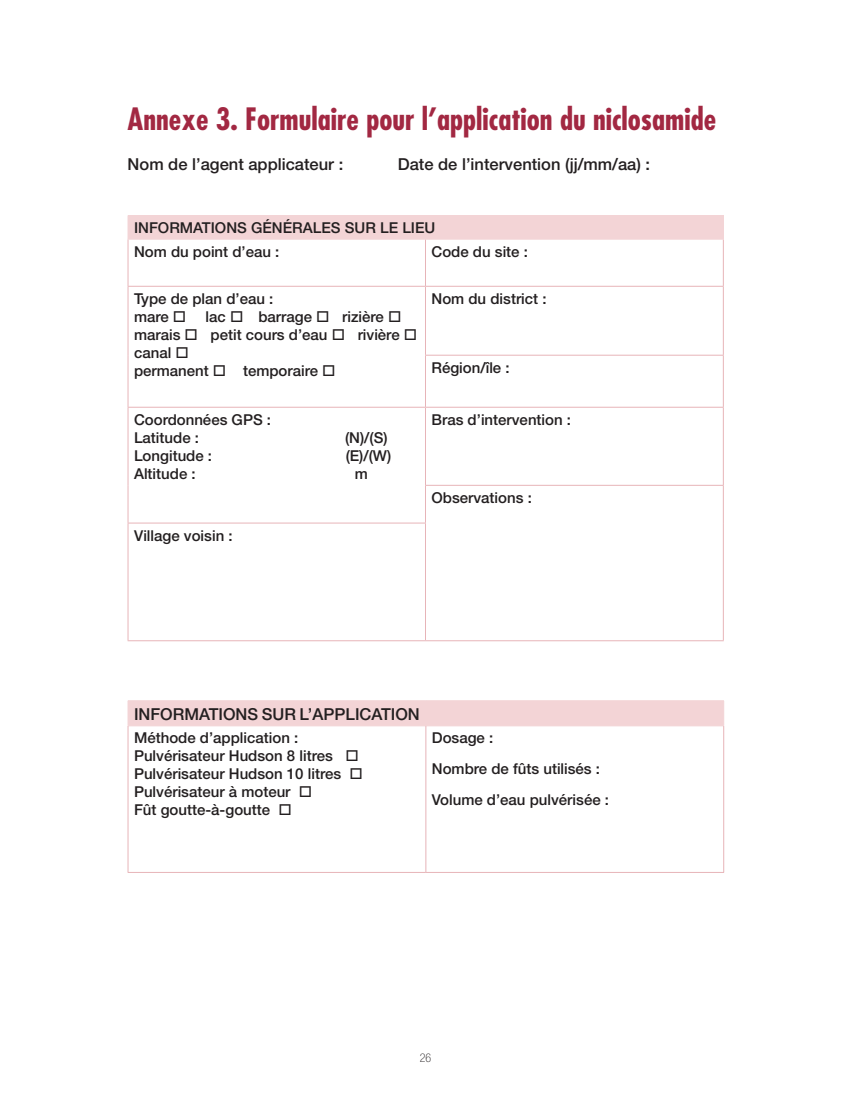
<style>
.page{position:relative;width:851px;height:1106px;background:#fff}
.page>*{position:absolute;margin:0;border:0;box-sizing:border-box;transform-origin:0 0}
.Corps_de_texte_plain{font:700 condensed 30px "Futura";color:#a22842}
.Table_format_text{font:500 16.5px "Helvetica Neue";color:#231f20}
.Table_format_text-2{font:500 15px/18px "Helvetica Neue";color:#231f20}
.t1{font:100 condensed 12px "Helvetica Neue";color:#231f20}
</style>
<div class="page">
<div style="left:128px;top:215px;width:595px;height:24px;background:#f3d4d6"></div>
<hr style="left:722px;top:239px;width:1px;height:47px;background:#e7b4b8">
<hr style="left:425px;top:286px;width:298px;height:1px;background:#e7b4b8">
<hr style="left:722px;top:287px;width:1px;height:68px;background:#e7b4b8">
<hr style="left:425px;top:355px;width:298px;height:1px;background:#e7b4b8">
<hr style="left:722px;top:355px;width:1px;height:52px;background:#e7b4b8">
<hr style="left:128px;top:407px;width:1px;height:78px;background:#e7b4b8">
<hr style="left:425px;top:407px;width:298px;height:1px;background:#e7b4b8">
<hr style="left:425px;top:407px;width:1px;height:78px;background:#e7b4b8">
<hr style="left:722px;top:407px;width:1px;height:78px;background:#e7b4b8">
<hr style="left:128px;top:485px;width:1px;height:37px;background:#e7b4b8">
<hr style="left:425px;top:485px;width:298px;height:1px;background:#e7b4b8">
<hr style="left:425px;top:485px;width:1px;height:37px;background:#e7b4b8">
<hr style="left:722px;top:485px;width:1px;height:38px;background:#e7b4b8">
<hr style="left:128px;top:522px;width:298px;height:1px;background:#e7b4b8">
<hr style="left:128px;top:523px;width:1px;height:117px;background:#e7b4b8">
<hr style="left:425px;top:523px;width:1px;height:117px;background:#e7b4b8">
<hr style="left:722px;top:523px;width:1px;height:117px;background:#e7b4b8">
<hr style="left:128px;top:640px;width:297px;height:1px;background:#e7b4b8">
<hr style="left:425px;top:640px;width:298px;height:1px;background:#e7b4b8">
<hr style="left:128px;top:239px;width:1px;height:47px;background:#e7b4b8">
<hr style="left:425px;top:239px;width:1px;height:47px;background:#e7b4b8">
<svg style="left:723px;top:216px;width:1px;height:23px"></svg>
<hr style="left:128px;top:239px;width:297px;height:1px;background:#f3d4d6">
<hr style="left:425px;top:239px;width:298px;height:1px;background:#f3d4d6">
<hr style="left:128px;top:286px;width:297px;height:1px;background:#e7b4b8">
<hr style="left:128px;top:287px;width:1px;height:68px;background:#e7b4b8">
<hr style="left:425px;top:287px;width:1px;height:68px;background:#e7b4b8">
<hr style="left:128px;top:355px;width:1px;height:52px;background:#e7b4b8">
<hr style="left:425px;top:355px;width:1px;height:52px;background:#e7b4b8">
<hr style="left:128px;top:407px;width:297px;height:1px;background:#e7b4b8">
<hr style="left:128px;top:872px;width:298px;height:1px;background:#e7b4b8">
<div style="left:128px;top:700px;width:596px;height:26px;background:#f3d4d6"></div>
<hr style="left:128px;top:725px;width:298px;height:1px;background:#f3d4d6">
<hr style="left:128px;top:726px;width:1px;height:146px;background:#e7b4b8">
<hr style="left:425px;top:726px;width:1px;height:146px;background:#e7b4b8">
<hr style="left:723px;top:726px;width:1px;height:146px;background:#e7b4b8">
<hr style="left:426px;top:872px;width:298px;height:1px;background:#e7b4b8">
<p class="Corps_de_texte_plain" style="left:128px;top:100px;width:590px">Annexe 3. Formulaire pour l’application du niclosamide</p>
<p class="Table_format_text" style="left:128px;top:154px;width:217px">Nom de l’agent applicateur :</p>
<p class="Table_format_text" style="left:398px;top:154px;width:254px">Date de l’intervention (jj/mm/aa) :</p>
<p class="Table_format_text-2" style="left:134px;top:219px;width:303px">INFORMATIONS GÉNÉRALES SUR LE LIEU</p>
<p class="Table_format_text-2" style="left:134px;top:242px;width:147px">Nom du point d’eau :</p>
<p class="Table_format_text-2" style="left:431px;top:242px;width:98px">Code du site :</p>
<p class="Table_format_text-2" style="left:134px;top:289px;width:141px">Type de plan d’eau :</p>
<p class="Table_format_text-2" style="left:134px;top:307px;width:54px">mare □</p>
<p class="Table_format_text-2" style="left:431px;top:289px;width:117px">Nom du district :</p>
<p class="Table_format_text-2" style="left:134px;top:307px;width:285px;text-indent:71px">lac □ barrage □ rizière □ marais □ petit cours d’eau □ rivière □</p>
<p class="Table_format_text-2" style="left:134px;top:343px;width:56px">canal □</p>
<p class="Table_format_text-2" style="left:134px;top:361px;width:203px">permanent □ temporaire □</p>
<p class="Table_format_text-2" style="left:431px;top:358px;width:80px">Région/île :</p>
<p class="Table_format_text-2" style="left:134px;top:410px;width:138px">Coordonnées GPS :</p>
<p class="Table_format_text-2" style="left:134px;top:428px;width:67px">Latitude :</p>
<p class="Table_format_text-2" style="left:345px;top:428px;width:44px">(N)/(S)</p>
<p class="Table_format_text-2" style="left:134px;top:446px;width:80px">Longitude :</p>
<p class="Table_format_text-2" style="left:345px;top:446px;width:47px">(E)/(W)</p>
<p class="Table_format_text-2" style="left:134px;top:464px;width:63px">Altitude :</p>
<p class="Table_format_text-2" style="left:355px;top:464px;width:15px">m</p>
<p class="Table_format_text-2" style="left:134px;top:526px;width:100px">Village voisin :</p>
<p class="Table_format_text-2" style="left:431px;top:410px;width:141px">Bras d’intervention :</p>
<p class="Table_format_text-2" style="left:431px;top:488px;width:102px">Observations :</p>
<p class="Table_format_text" style="left:134px;top:704px;width:287px">INFORMATIONS SUR L’APPLICATION</p>
<p class="Table_format_text-2" style="left:134px;top:729px;width:166px">Méthode d’application :</p>
<p class="Table_format_text-2" style="left:134px;top:747px;width:230px">Pulvérisateur Hudson 8 litres □<br>Pulvérisateur Hudson 10 litres □<br>Pulvérisateur à moteur □</p>
<p class="Table_format_text-2" style="left:134px;top:801px;width:159px">Fût goutte-à-goutte □</p>
<p class="Table_format_text-2" style="left:432px;top:729px;width:63px">Dosage :</p>
<p class="Table_format_text-2" style="left:432px;top:759px;width:170px">Nombre de fûts utilisés :</p>
<p class="Table_format_text-2" style="left:432px;top:790px;width:179px">Volume d’eau pulvérisée :</p>
<p class="t1" style="left:420px;top:1050px;width:13px">26</p>
</div>
